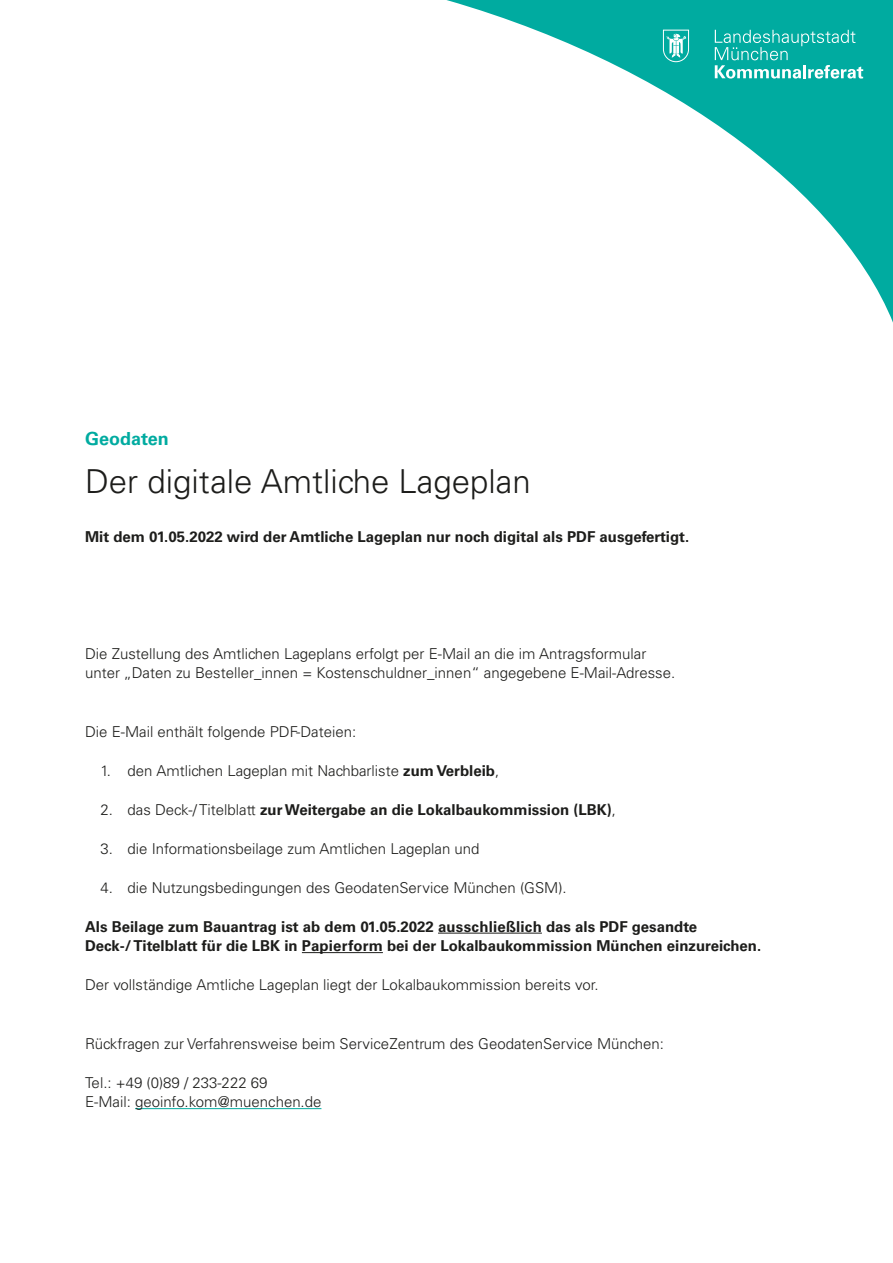
<style>
.page{position:relative;width:893px;height:1263px;background:#fff}
.page>*{position:absolute;margin:0;border:0;box-sizing:border-box;transform-origin:0 0}
.t1{font:300 33px "Univers LT Std";color:#1d1d1b}
.t2{font:700 18px "Univers LT Std";color:#00aba0}
.t3{font:300 15px/19.5px "Univers LT Std";color:#1d1d1b}
.t4{font:700 15px/19.5px "Univers LT Std";color:#1d1d1b}
.s1{font-weight:700}
.s2{font-weight:300}
</style>
<div class="page">
<hr style="left:438px;top:933px;width:104px;height:1px;background:#1d1d1b">
<hr style="left:302px;top:952px;width:81px;height:1px;background:#1d1d1b">
<hr style="left:135px;top:1108px;width:186px;height:1px;background:#00aba0">
<svg style="left:446px;top:0;width:447px;height:322px"></svg>
<svg style="left:715px;top:30px;width:148px;height:49px;background:#32bbb2"></svg>
<svg style="left:663px;top:29px;width:26px;height:33px"></svg>
<p class="t2" style="left:85px;top:428px;width:85px">Geodaten</p>
<h1 class="t1" style="left:85px;top:461px;width:447px">Der digitale Amtliche Lageplan</h1>
<p class="t4" style="left:85px;top:527px;width:606px">Mit dem 01.05.2022 wird der Amtliche Lageplan nur noch digital als PDF ausgefertigt.</p>
<p class="t3" style="left:85px;top:643px;width:592px">Die Zustellung des Amtlichen Lageplans erfolgt per E-Mail an die im Antragsformular unter „Daten zu Besteller_innen = Kostenschuldner_innen“ angegebene E-Mail-Adresse.</p>
<p class="t3" style="left:85px;top:721px;width:273px">Die E-Mail enthält folgende PDF-Dateien:</p>
<p class="t3" style="left:101px;top:760px;width:400px">1. den Amtlichen Lageplan mit Nachbarliste <span class="s1">zum Verbleib</span>,</p>
<p class="t4" style="left:101px;top:800px;width:517px"><span class="s2">2. das Deck-/ Titelblatt</span> zur Weitergabe an die Lokalbaukommission (LBK)<span class="s2">,</span></p>
<p class="t3" style="left:101px;top:838px;width:381px">3. die Informationsbeilage zum Amtlichen Lageplan und</p>
<p class="t3" style="left:101px;top:877px;width:468px">4. die Nutzungsbedingungen des GeodatenService München (GSM).</p>
<p class="t4" style="left:85px;top:917px;width:678px">Als Beilage zum Bauantrag ist ab dem 01.05.2022 ausschließlich das als PDF gesandte<br>Deck-/ Titelblatt für die LBK in Papierform bei der Lokalbaukommission München einzureichen.</p>
<p class="t3" style="left:85px;top:975px;width:515px">Der vollständige Amtliche Lageplan liegt der Lokalbaukommission bereits vor.</p>
<p class="t3" style="left:85px;top:1033px;width:580px">Rückfragen zur Verfahrensweise beim ServiceZentrum des GeodatenService München:</p>
<p class="t3" style="left:85px;top:1072px;width:238px">Tel.: +49 (0)89 / 233-222 69<br>E-Mail: geoinfo.kom@muenchen.de</p>
</div>
